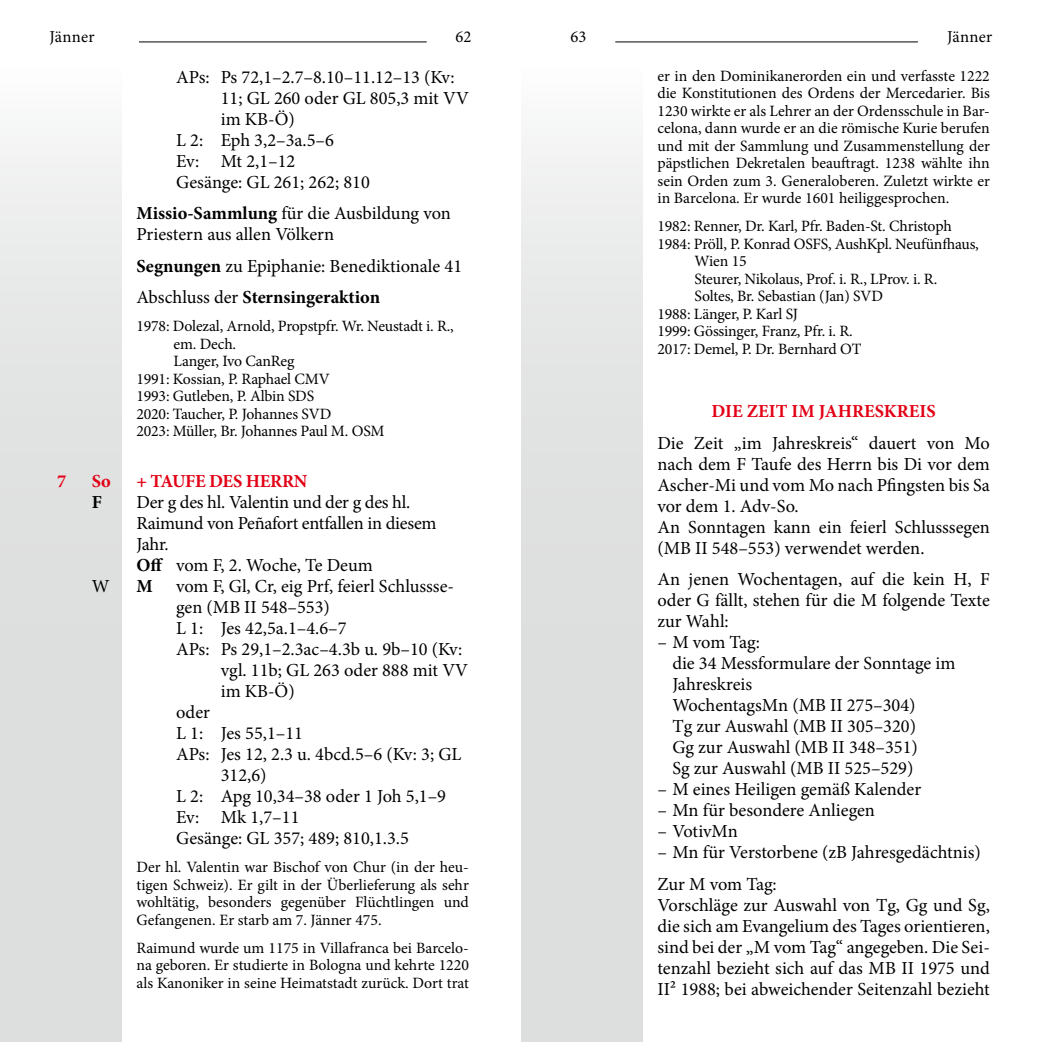
<style>
.page{position:relative;width:1042px;height:1042px;background:#fff}
.page>*{position:absolute;margin:0;border:0;box-sizing:border-box;transform-origin:0 0}
.t1{font:18.38px/21px "Minion Pro";color:#000}
.t2{font:700 18.38px "Minion Pro";letter-spacing:-.005em;color:#e30015}
.t3{font:700 18.38px "Minion Pro";color:#000}
.t4{font:16.62px "Minion Pro";letter-spacing:.015em;color:#000}
.t5{font:15.75px/17.5px "Minion Pro";letter-spacing:-.01em;color:#000;text-align:justify}
.s1{font-weight:700}
</style>
<div class="page">
<div style="left:0;top:69px;width:122px;height:973px;background:linear-gradient(to bottom,#f0f0f0,#d6d8d8)"></div>
<div style="left:521px;top:69px;width:121px;height:973px;background:linear-gradient(to bottom,#f0f0f0,#d6d8d8)"></div>
<hr style="left:139px;top:41px;width:288px;height:1px;background:#000">
<hr style="left:615px;top:41px;width:303px;height:1px;background:#000">
<p class="t4" style="left:50px;top:25px;width:47px">Jänner</p>
<p class="t4" style="left:455px;top:25px;width:17px">62</p>
<p class="t4" style="left:570px;top:25px;width:17px">63</p>
<p class="t4" style="left:947px;top:25px;width:47px">Jänner</p>
<p class="t5" style="left:657px;top:67px;width:334px">er in den Dominikanerorden ein und verfasste 1222 die Konstitutionen des Ordens der Mercedarier. Bis 1230 wirkte er als Lehrer an der Ordensschule in Bar&shy;celona, dann wurde er an die römische Kurie berufen und mit der Sammlung und Zusammenstellung der päpstlichen Dekretalen beauftragt. 1238 wählte ihn sein Orden zum 3. Generaloberen. Zuletzt wirkte er in Barcelona. Er wurde 1601 heiliggesprochen.</p>
<p class="t5" style="left:657px;top:218px;width:296px">1982: Renner, Dr. Karl, Pfr. Baden-St. Christoph</p>
<p class="t5" style="left:657px;top:235px;width:323px">1984: Pröll, P. Konrad OSFS, AushKpl. Neufünfhaus,</p>
<p class="t5" style="left:694px;top:253px;width:53px">Wien 15</p>
<p class="t5" style="left:694px;top:270px;width:242px">Steurer, Nikolaus, Prof. i. R., LProv. i. R.</p>
<p class="t5" style="left:694px;top:288px;width:190px">Soltes, Br. Sebastian (Jan) SVD</p>
<p class="t5" style="left:657px;top:305px;width:142px">1988: Länger, P. Karl SJ</p>
<p class="t5" style="left:657px;top:323px;width:195px">1999: Gössinger, Franz, Pfr. i. R.</p>
<p class="t5" style="left:657px;top:340px;width:205px">2017: Demel, P. Dr. Bernhard OT</p>
<p class="t1" style="left:176px;top:67px;width:280px">APs: Ps 72,1–2.7–8.10–11.12–13 (Kv:</p>
<p class="t1" style="left:221px;top:88px;width:250px">11; GL 260 oder GL 805,3 mit VV</p>
<p class="t1" style="left:221px;top:109px;width:75px">im KB-Ö)</p>
<p class="t1" style="left:176px;top:130px;width:159px">L 2: Eph 3,2–3a.5–6</p>
<p class="t1" style="left:176px;top:151px;width:121px">Ev: Mt 2,1–12</p>
<p class="t1" style="left:176px;top:172px;width:195px">Gesänge: GL 261; 262; 810</p>
<p class="t1" style="left:136px;top:203px;width:316px"><span class="s1">Missio-Sammlung</span> für die Ausbildung von<br>Priestern aus allen Völkern</p>
<p class="t1" style="left:136px;top:250px;width:327px;line-height:31.5px"><span class="s1">Segnungen</span> zu Epiphanie: Benediktionale 41<br>Abschluss der <span class="s1">Sternsingeraktion</span></p>
<p class="t5" style="left:136px;top:318px;width:319px">1978: Dolezal, Arnold, Propstpfr. Wr. Neustadt i. R.,</p>
<p class="t5" style="left:174px;top:335px;width:62px">em. Dech.</p>
<p class="t5" style="left:174px;top:353px;width:122px">Langer, Ivo CanReg</p>
<p class="t5" style="left:136px;top:370px;width:195px">1991: Kossian, P. Raphael CMV</p>
<p class="t5" style="left:136px;top:388px;width:179px">1993: Gutleben, P. Albin SDS</p>
<p class="t5" style="left:136px;top:405px;width:196px">2020: Taucher, P. Johannes SVD</p>
<p class="t5" style="left:136px;top:423px;width:249px">2023: Müller, Br. Johannes Paul M. OSM</p>
<p class="t2" style="left:711px;top:398px;width:226px">DIE ZEIT IM JAHRESKREIS</p>
<p class="t1" style="left:657px;top:432px;width:334px">Die Zeit „im Jahreskreis“ dauert von Mo nach dem F Taufe des Herrn bis Di vor dem Ascher-Mi und vom Mo nach Pfingsten bis Sa vor dem 1. Adv-So.<br>An Sonntagen kann ein feierl Schlusssegen (MB II 548–553) verwendet werden.</p>
<p class="t1" style="left:657px;top:569px;width:334px;text-align:justify">An jenen Wochentagen, auf die kein H, F oder G fällt, stehen für die M folgende Texte zur Wahl:</p>
<p class="t1" style="left:672px;top:632px;width:285px;text-indent:-15px">– M vom Tag:<br>die 34 Messformulare der Sonntage im<br>Jahreskreis<br>WochentagsMn (MB II 275–304)<br>Tg zur Auswahl (MB II 305–320)<br>Gg zur Auswahl (MB II 348–351)<br>Sg zur Auswahl (MB II 525–529)</p>
<p class="t1" style="left:657px;top:779px;width:265px">– M eines Heiligen gemäß Kalender</p>
<p class="t1" style="left:657px;top:800px;width:219px">– Mn für besondere Anliegen</p>
<p class="t1" style="left:657px;top:821px;width:82px">– VotivMn</p>
<p class="t1" style="left:657px;top:836px;width:325px;line-height:31.5px">– Mn für Verstorbene (zB Jahresgedächtnis)<br>Zur M vom Tag:</p>
<p class="t1" style="left:657px;top:894px;width:334px;text-align:justify">Vorschläge zur Auswahl von Tg, Gg und Sg, die sich am Evangelium des Tages orientieren, sind bei der „M vom Tag“ angegeben. Die Sei&shy;tenzahl bezieht sich auf das MB II 1975 und II² 1988; bei abweichender Seitenzahl bezieht</p>
<p class="t2" style="left:57px;top:468px;width:11px">7</p>
<p class="t2" style="left:92px;top:468px;width:20px">So</p>
<p class="t2" style="left:136px;top:468px;width:173px">+ TAUFE DES HERRN</p>
<p class="t3" style="left:92px;top:489px;width:12px">F</p>
<p class="t1" style="left:136px;top:492px;width:302px">Der g des hl. Valentin und der g des hl.<br>Raimund von Peñafort entfallen in diesem<br>Jahr.<br><span class="s1">Off</span> vom F, 2. Woche, Te Deum</p>
<p class="t1" style="left:92px;top:576px;width:19px">W</p>
<p class="t3" style="left:136px;top:573px;width:18px">M</p>
<p class="t1" style="left:176px;top:576px;width:279px">vom F, Gl, Cr, eig Prf, feierl Schlussse-</p>
<p class="t1" style="left:176px;top:597px;width:155px">gen (MB II 548–553)</p>
<p class="t1" style="left:176px;top:618px;width:172px">L 1: Jes 42,5a.1–4.6–7</p>
<p class="t1" style="left:176px;top:639px;width:288px">APs: Ps 29,1–2.3ac–4.3b u. 9b–10 (Kv:</p>
<p class="t1" style="left:221px;top:660px;width:249px">vgl. 11b; GL 263 oder 888 mit VV</p>
<p class="t1" style="left:221px;top:681px;width:75px">im KB-Ö)</p>
<p class="t1" style="left:176px;top:702px;width:35px">oder</p>
<p class="t1" style="left:176px;top:723px;width:128px">L 1: Jes 55,1–11</p>
<p class="t1" style="left:176px;top:744px;width:287px">APs: Jes 12, 2.3 u. 4bcd.5–6 (Kv: 3; GL</p>
<p class="t1" style="left:221px;top:765px;width:47px">312,6)</p>
<p class="t1" style="left:176px;top:786px;width:271px">L 2: Apg 10,34–38 oder 1 Joh 5,1–9</p>
<p class="t1" style="left:176px;top:807px;width:125px">Ev: Mk 1,7–11</p>
<p class="t1" style="left:176px;top:828px;width:234px">Gesänge: GL 357; 489; 810,1.3.5</p>
<p class="t5" style="left:136px;top:858px;width:334px">Der hl. Valentin war Bischof von Chur (in der heu&shy;tigen Schweiz). Er gilt in der Überlieferung als sehr wohltätig, besonders gegenüber Flüchtlingen und Gefangenen. Er starb am 7. Jänner 475.</p>
<p class="t5" style="left:136px;top:939px;width:334px">Raimund wurde um 1175 in Villafranca bei Barcelo&shy;na geboren. Er studierte in Bologna und kehrte 1220 als Kanoniker in seine Heimatstadt zurück. Dort trat</p>
</div>
